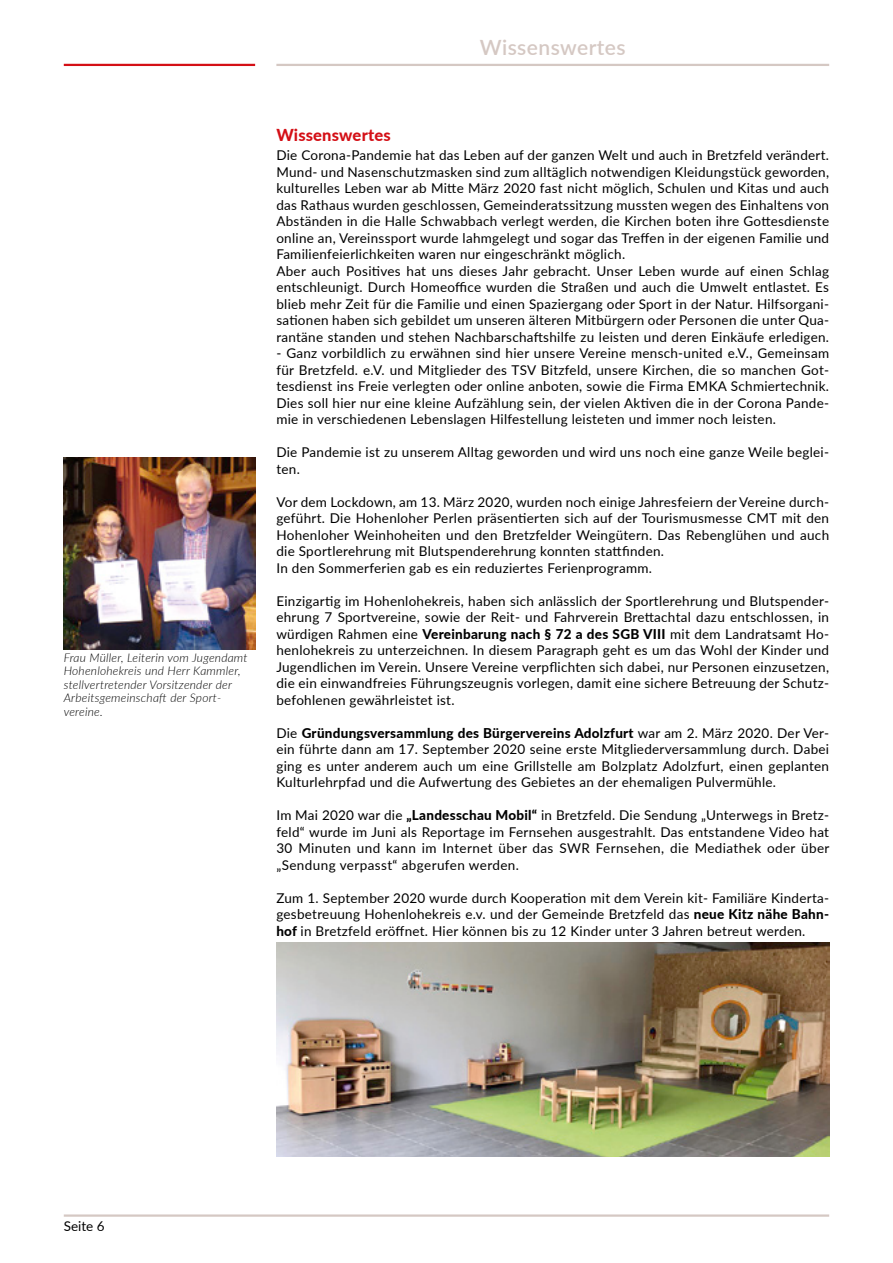
<style>
.page{position:relative;width:893px;height:1263px;background:#fff}
.page>*{position:absolute;margin:0;border:0;box-sizing:border-box;transform-origin:0 0}
.t1{font:600 21px "Lato";letter-spacing:.02em;color:#d5c8c3}
.t2{font:800 16.5px "Lato";letter-spacing:.01em;color:#d40f16}
.t3{font:13.5px/16.5px "Lato";letter-spacing:.02em;color:#000;text-align:justify}
.t4{font:italic 300 12px/13.5px "Lato";letter-spacing:.02em;color:#000}
.s1{font-weight:800}
</style>
<div class="page">
<hr style="left:64px;top:1214px;width:765px;height:3px;background:#d5c8c3">
<hr style="left:64px;top:64px;width:191px;height:2px;background:#d40f16">
<hr style="left:276px;top:64px;width:553px;height:2px;background:#d5c8c3">
<img style="left:64px;top:458px;width:191px;height:191px">
<img style="left:276px;top:943px;width:553px;height:214px">
<h1 class="t1" style="left:480px;top:32px;width:147px">Wissenswertes</h1>
<p class="t4" style="left:64px;top:650px;width:185px">Frau Müller, Leiterin vom Jugendamt<br>Hohenlohekreis und Herr Kammler, stellvertretender Vorsitzender der<br>Arbeitsgemeinschaft der Sport&shy;vereine.</p>
<p class="t2" style="left:276px;top:123px;width:116px">Wissenswertes</p>
<p class="t3" style="left:276px;top:147px;width:554px;text-align:left">Die Corona-Pandemie hat das Leben auf der ganzen Welt und auch in Bretzfeld verändert.<br>Mund- und Nasenschutzmasken sind zum alltäglich notwendigen Kleidungstück geworden, kulturelles Leben war ab Mitte März 2020 fast nicht möglich, Schulen und Kitas und auch das Rathaus wurden geschlossen, Gemeinderatssitzung mussten wegen des Einhaltens von Abständen in die Halle Schwabbach verlegt werden, die Kirchen boten ihre Gottesdienste online an, Vereinssport wurde lahmgelegt und sogar das Treffen in der eigenen Familie und Familienfeierlichkeiten waren nur eingeschränkt möglich.<br>Aber auch Positives hat uns dieses Jahr gebracht. Unser Leben wurde auf einen Schlag entschleunigt. Durch Homeoffice wurden die Straßen und auch die Umwelt entlastet. Es blieb mehr Zeit für die Familie und einen Spaziergang oder Sport in der Natur. Hilfsorgani&shy;sationen haben sich gebildet um unseren älteren Mitbürgern oder Personen die unter Qua&shy;rantäne standen und stehen Nachbarschaftshilfe zu leisten und deren Einkäufe erledigen.</p>
<p class="t3" style="left:276px;top:345px;width:554px">- Ganz vorbildlich zu erwähnen sind hier unsere Vereine mensch-united e.V., Gemeinsam für Bretzfeld. e.V. und Mitglieder des TSV Bitzfeld, unsere Kirchen, die so manchen Got&shy;tesdienst ins Freie verlegten oder online anboten, sowie die Firma EMKA Schmiertechnik.<br>Dies soll hier nur eine kleine Aufzählung sein, der vielen Aktiven die in der Corona Pande&shy;mie in verschiedenen Lebenslagen Hilfestellung leisteten und immer noch leisten.</p>
<p class="t3" style="left:276px;top:444px;width:554px">Die Pandemie ist zu unserem Alltag geworden und wird uns noch eine ganze Weile beglei&shy;ten.</p>
<p class="t3" style="left:276px;top:493px;width:554px;text-align:left">Vor dem Lockdown, am 13. März 2020, wurden noch einige Jahresfeiern der Vereine durch&shy;geführt. Die Hohenloher Perlen präsentierten sich auf der Tourismusmesse CMT mit den Hohenloher Weinhoheiten und den Bretzfelder Weingütern. Das Rebenglühen und auch die Sportlerehrung mit Blutspenderehrung konnten stattfinden.<br>In den Sommerferien gab es ein reduziertes Ferienprogramm.</p>
<p class="t3" style="left:276px;top:592px;width:554px">Einzigartig im Hohenlohekreis, haben sich anlässlich der Sportlerehrung und Blutspender&shy;ehrung 7 Sportvereine, sowie der Reit- und Fahrverein Brettachtal dazu entschlossen, in würdigen Rahmen eine <span class="s1">Vereinbarung nach § 72 a des SGB VIII</span> mit dem Landratsamt Ho&shy;henlohekreis zu unterzeichnen. In diesem Paragraph geht es um das Wohl der Kinder und Jugendlichen im Verein. Unsere Vereine verpflichten sich dabei, nur Personen einzusetzen, die ein einwandfreies Führungszeugnis vorlegen, damit eine sichere Betreuung der Schutz&shy;befohlenen gewährleistet ist.</p>
<p class="t3" style="left:276px;top:724px;width:554px">Die <span class="s1">Gründungsversammlung des Bürgervereins Adolzfurt</span> war am 2. März 2020. Der Ver&shy;ein führte dann am 17. September 2020 seine erste Mitgliederversammlung durch. Dabei ging es unter anderem auch um eine Grillstelle am Bolzplatz Adolzfurt, einen geplanten Kulturlehrpfad und die Aufwertung des Gebietes an der ehemaligen Pulvermühle.</p>
<p class="t3" style="left:276px;top:806px;width:555px">Im Mai 2020 war die <span class="s1">„Landesschau Mobil“</span> in Bretzfeld. Die Sendung „Unterwegs in Bretz&shy;feld“ wurde im Juni als Reportage im Fernsehen ausgestrahlt. Das entstandene Video hat 30 Minuten und kann im Internet über das SWR Fernsehen, die Mediathek oder über „Sendung verpasst“ abgerufen werden.</p>
<p class="t3" style="left:276px;top:889px;width:554px">Zum 1. September 2020 wurde durch Kooperation mit dem Verein kit- Familiäre Kinderta&shy;gesbetreuung Hohenlohekreis e.v. und der Gemeinde Bretzfeld das <span class="s1">neue Kitz nähe Bahn&shy;hof</span> in Bretzfeld eröffnet. Hier können bis zu 12 Kinder unter 3 Jahren betreut werden.</p>
<p class="t3" style="left:64px;top:1217px;width:42px">Seite 6</p>
</div>
